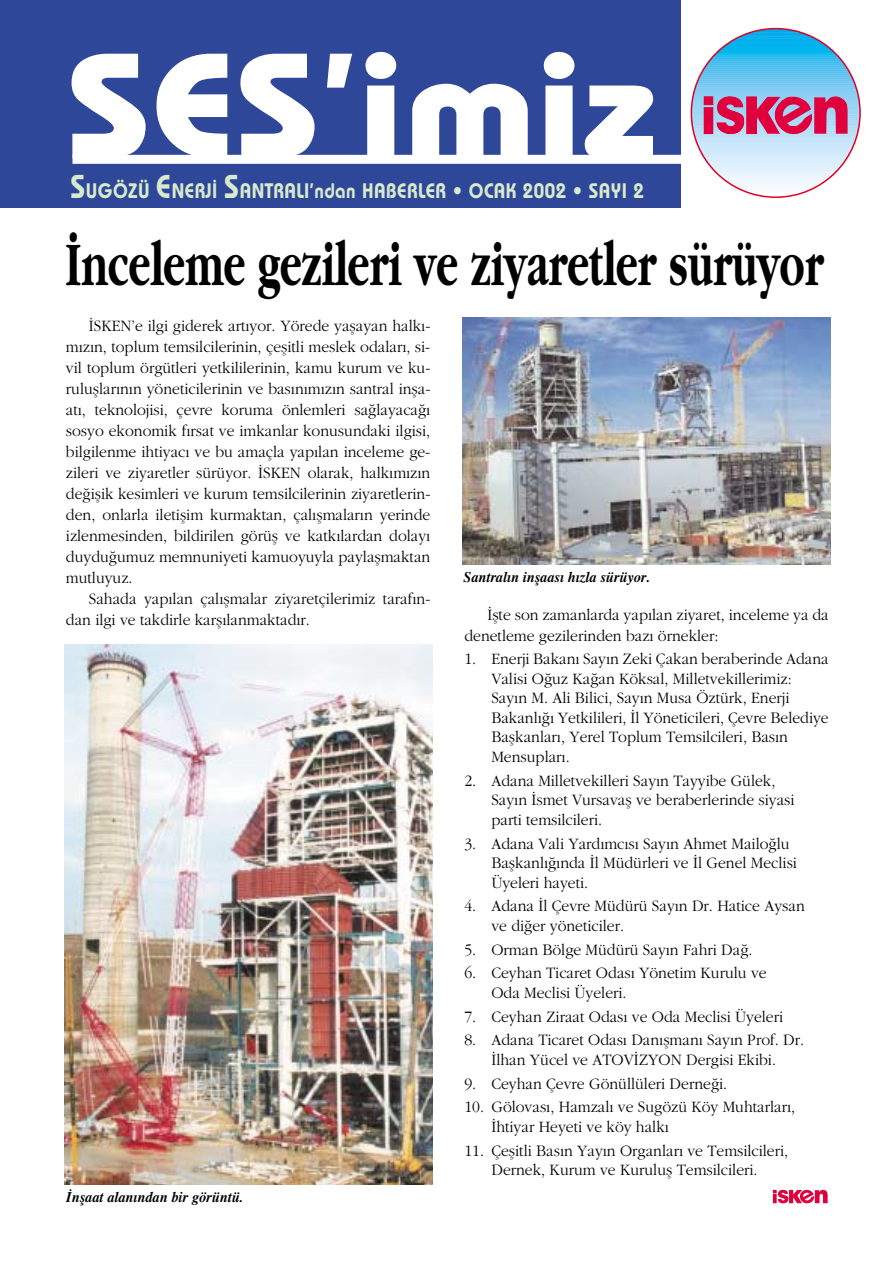
<style>
.page{position:relative;width:893px;height:1271px;background:#fff}
.page>*{position:absolute;margin:0;border:0;box-sizing:border-box;transform-origin:0 0}
.t1{font:150px "Bauhaus Bold Mas";color:#fff;scale:1.14 1}
.t2{font:700 64.5px "Garamond";color:#000;scale:.64 1}
.t3{font:21px "Bauhaus Demi Turk";letter-spacing:.02em;color:#d7eace;scale:.9 1}
.t4{font:16.5px/21px "Garamond Roman";color:#000;scale:.95 1}
.t5{font:italic 700 15px "Times Tr";color:#000;scale:.95 1}
.s1{font-size:33px}
</style>
<div class="page">
<div style="left:1px;top:0;width:680px;height:208px;background:#2f4799"></div>
<svg style="left:690px;top:28px;width:170px;height:170px"></svg>
<div style="left:72px;top:155px;width:610px;height:9px;background:#fff"></div>
<img style="left:462px;top:317px;width:368px;height:248px">
<img style="left:64px;top:644px;width:368px;height:540px">
<svg style="left:773px;top:1192px;width:55px;height:12px"></svg>
<svg style="left:772px;top:1189px;width:55px;height:14px"></svg>
<h1 class="t1" style="left:66px;top:54px;width:520px">SES’imiz</h1>
<p class="t3" style="left:70px;top:183px;width:639px"><span class="s1">S</span>UGÖZÜ <span class="s1">E</span>NERJ‹ <span class="s1">S</span>ANTRALI’ndan HABERLER • OCAK 2002 • SAYI 2</p>
<h2 class="t2" style="left:66px;top:239px;width:1185px">‹nceleme gezileri ve ziyaretler sürüyor</h2>
<p class="t4" style="left:66px;top:317px;width:385px;text-align:justify;text-indent:23px">‹SKEN’e ilgi giderek art›yor. Yörede yaflayan halk›- m›z›n, toplum temsilcilerinin, çeflitli meslek odalar›, si&shy;vil toplum örgütleri yetkililerinin, kamu kurum ve ku&shy;rulufllar›n›n yöneticilerinin ve bas›n›m›z›n santral infla&shy;at›, teknolojisi, çevre koruma önlemleri sa¤layaca¤› sosyo ekonomik f›rsat ve imkanlar konusundaki ilgisi, bilgilenme ihtiyac› ve bu amaçla yap›lan inceleme ge&shy;zileri ve ziyaretler sürüyor. ‹SKEN olarak, halk›m›z›n de¤iflik kesimleri ve kurum temsilcilerinin ziyaretlerin&shy;den, onlarla iletiflim kurmaktan, çal›flmalar›n yerinde izlenmesinden, bildirilen görüfl ve katk›lardan dolay› duydu¤umuz memnuniyeti kamuoyuyla paylaflmaktan mutluyuz.</p>
<p class="t4" style="left:66px;top:590px;width:385px;text-indent:23px">Sahada yap›lan çal›flmalar ziyaretçilerimiz taraf›n&shy;dan ilgi ve takdirle karfl›lanmaktad›r.</p>
<p class="t5" style="left:66px;top:1191px;width:188px">‹nflaat alan›ndan bir görüntü.</p>
<p class="t5" style="left:463px;top:571px;width:198px">Santral›n inflaas› h›zla sürüyor.</p>
<p class="t4" style="left:464px;top:605px;width:385px;text-indent:23px">‹flte son zamanlarda yap›lan ziyaret, inceleme ya da denetleme gezilerinden baz› örnekler:</p>
<p class="t4" style="left:491px;top:651px;width:356px;line-height:19.5px;text-indent:-27px">1. Enerji Bakan› Say›n Zeki Çakan beraberinde Adana Valisi O¤uz Ka¤an Köksal, Milletvekillerimiz:<br>Say›n M. Ali Bilici, Say›n Musa Öztürk, Enerji Bakanl›¤› Yetkilileri, ‹l Yöneticileri, Çevre Belediye Baflkanlar›, Yerel Toplum Temsilcileri, Bas›n Mensuplar›.</p>
<p class="t4" style="left:491px;top:772px;width:320px;line-height:19.5px;text-indent:-27px">2. Adana Milletvekilleri Say›n Tayyibe Gülek,<br>Say›n ‹smet Vursavafl ve beraberlerinde siyasi parti temsilcileri.</p>
<p class="t4" style="left:491px;top:835px;width:323px;line-height:19.5px;text-indent:-27px">3. Adana Vali Yard›mc›s› Say›n Ahmet Mailo¤lu<br>Baflkanl›¤›nda ‹l Müdürleri ve ‹l Genel Meclisi<br>Üyeleri hayeti.</p>
<p class="t4" style="left:491px;top:897px;width:331px;line-height:19.5px;text-indent:-27px">4. Adana ‹l Çevre Müdürü Say›n Dr. Hatice Aysan ve di¤er yöneticiler.</p>
<p class="t4" style="left:464px;top:940px;width:305px">5. Orman Bölge Müdürü Say›n Fahri Da¤.</p>
<p class="t4" style="left:491px;top:964px;width:291px;line-height:19.5px;text-indent:-27px">6. Ceyhan Ticaret Odas› Yönetim Kurulu ve<br>Oda Meclisi Üyeleri.</p>
<p class="t4" style="left:464px;top:1007px;width:337px">7. Ceyhan Ziraat Odas› ve Oda Meclisi Üyeleri</p>
<p class="t4" style="left:464px;top:1031px;width:359px;line-height:19.5px;text-align:center">8. Adana Ticaret Odas› Dan›flman› Say›n Prof. Dr. ‹lhan Yücel ve ATOV‹ZYON Dergisi Ekibi.</p>
<p class="t4" style="left:464px;top:1074px;width:278px">9. Ceyhan Çevre Gönüllüleri Derne¤i.</p>
<p class="t4" style="left:491px;top:1098px;width:321px;line-height:19.5px;text-indent:-27px">10. Gölovas›, Hamzal› ve Sugözü Köy Muhtarlar›, ‹htiyar Heyeti ve köy halk›</p>
<p class="t4" style="left:464px;top:1142px;width:342px;line-height:19.5px;text-align:center">11. Çeflitli Bas›n Yay›n Organlar› ve Temsilcileri,<br>Dernek, Kurum ve Kurulufl Temsilcileri.</p>
</div>
